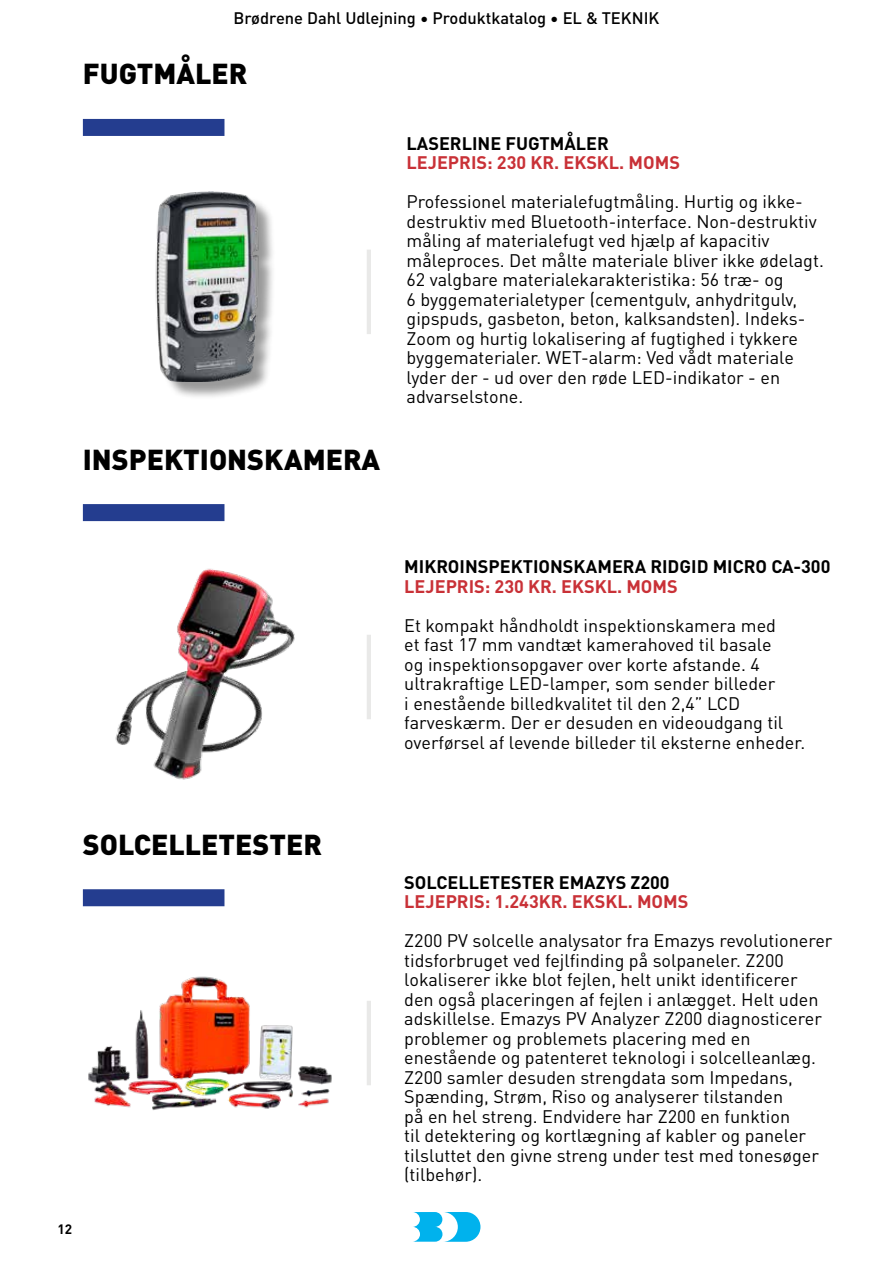
<style>
.page{position:relative;width:893px;height:1263px;background:#fff}
.page>*{position:absolute;margin:0;border:0;box-sizing:border-box;transform-origin:0 0}
.t1{font:900 28.5px "DIN Pro";color:#000}
.t2{font:18px/19.5px "DIN Pro";color:#000}
.t3{font:700 18px "DIN Pro";color:#000}
.t4{font:700 18px "DIN Pro";color:#c93137}
.t5{font:500 16.5px "DIN Pro";color:#000}
.t6{font:700 13.5px "DIN Pro";color:#000}
</style>
<div class="page">
<svg style="left:413px;top:1212px;width:67px;height:30px"></svg>
<div style="left:83px;top:504px;width:141px;height:17px;background:#243d8f"></div>
<div style="left:83px;top:889px;width:141px;height:17px;background:#243d8f"></div>
<hr style="left:367px;top:635px;width:4px;height:84px;background:#e9e9e8">
<img style="left:115px;top:568px;width:180px;height:212px">
<hr style="left:367px;top:1001px;width:4px;height:84px;background:#e9e9e8">
<img style="left:88px;top:976px;width:244px;height:134px">
<div style="left:83px;top:119px;width:141px;height:17px;background:#243d8f"></div>
<div style="left:159px;top:194px;width:117px;height:206px;background:#000;opacity:.4"></div>
<img style="left:155px;top:191px;width:121px;height:191px">
<hr style="left:367px;top:250px;width:4px;height:84px;background:#e9e9e8">
<p class="t5" style="left:234px;top:5px;width:427px">Brødrene Dahl Udlejning • Produktkatalog • EL &amp; TEKNIK</p>
<h1 class="t1" style="left:83px;top:51px;width:166px">FUGTMÅLER</h1>
<h1 class="t1" style="left:83px;top:436px;width:299px">INSPEKTIONSKAMERA</h1>
<p class="t3" style="left:407px;top:129px;width:204px">LASERLINE FUGTMÅLER</p>
<p class="t4" style="left:407px;top:149px;width:275px">LEJEPRIS: 230 KR. EKSKL. MOMS</p>
<p class="t2" style="left:407px;top:191px;width:419px">Professionel materialefugtmåling. Hurtig og ikke&shy;destruktiv med Bluetooth-interface. Non-destruktiv måling af materialefugt ved hjælp af kapacitiv måleproces. Det målte materiale bliver ikke ødelagt.<br>62 valgbare materialekarakteristika: 56 træ- og<br>6 byggematerialetyper (cementgulv, anhydritgulv, gipspuds, gasbeton, beton, kalksandsten). Indeks-Zoom og hurtig lokalisering af fugtighed i tykkere byggematerialer. WET-alarm: Ved vådt materiale lyder der - ud over den røde LED-indikator - en advarselstone.</p>
<h1 class="t1" style="left:83px;top:821px;width:241px">SOLCELLETESTER</h1>
<p class="t6" style="left:58px;top:1218px;width:16px">12</p>
<p class="t3" style="left:404px;top:553px;width:428px">MIKROINSPEKTIONSKAMERA RIDGID MICRO CA-300</p>
<p class="t4" style="left:404px;top:572px;width:275px">LEJEPRIS: 230 KR. EKSKL. MOMS</p>
<p class="t2" style="left:404px;top:614px;width:403px">Et kompakt håndholdt inspektionskamera med<br>et fast 17 mm vandtæt kamerahoved til basale<br>og inspektionsopgaver over korte afstande. 4 ultrakraftige LED-lamper, som sender billeder<br>i enestående billedkvalitet til den 2,4” LCD farveskærm. Der er desuden en videoudgang til overførsel af levende billeder til eksterne enheder.</p>
<p class="t3" style="left:404px;top:868px;width:267px">SOLCELLETESTER EMAZYS Z200</p>
<p class="t4" style="left:404px;top:888px;width:286px">LEJEPRIS: 1.243KR. EKSKL. MOMS</p>
<p class="t2" style="left:404px;top:930px;width:430px">Z200 PV solcelle analysator fra Emazys revolutionerer tidsforbruget ved fejlfinding på solpaneler. Z200 lokaliserer ikke blot fejlen, helt unikt identificerer<br>den også placeringen af fejlen i anlægget. Helt uden adskillelse. Emazys PV Analyzer Z200 diagnosticerer problemer og problemets placering med en enestående og patenteret teknologi i solcelleanlæg.<br>Z200 samler desuden strengdata som Impedans, Spænding, Strøm, Riso og analyserer tilstanden<br>på en hel streng. Endvidere har Z200 en funktion<br>til detektering og kortlægning af kabler og paneler tilsluttet den givne streng under test med tonesøger (tilbehør).</p>
</div>
